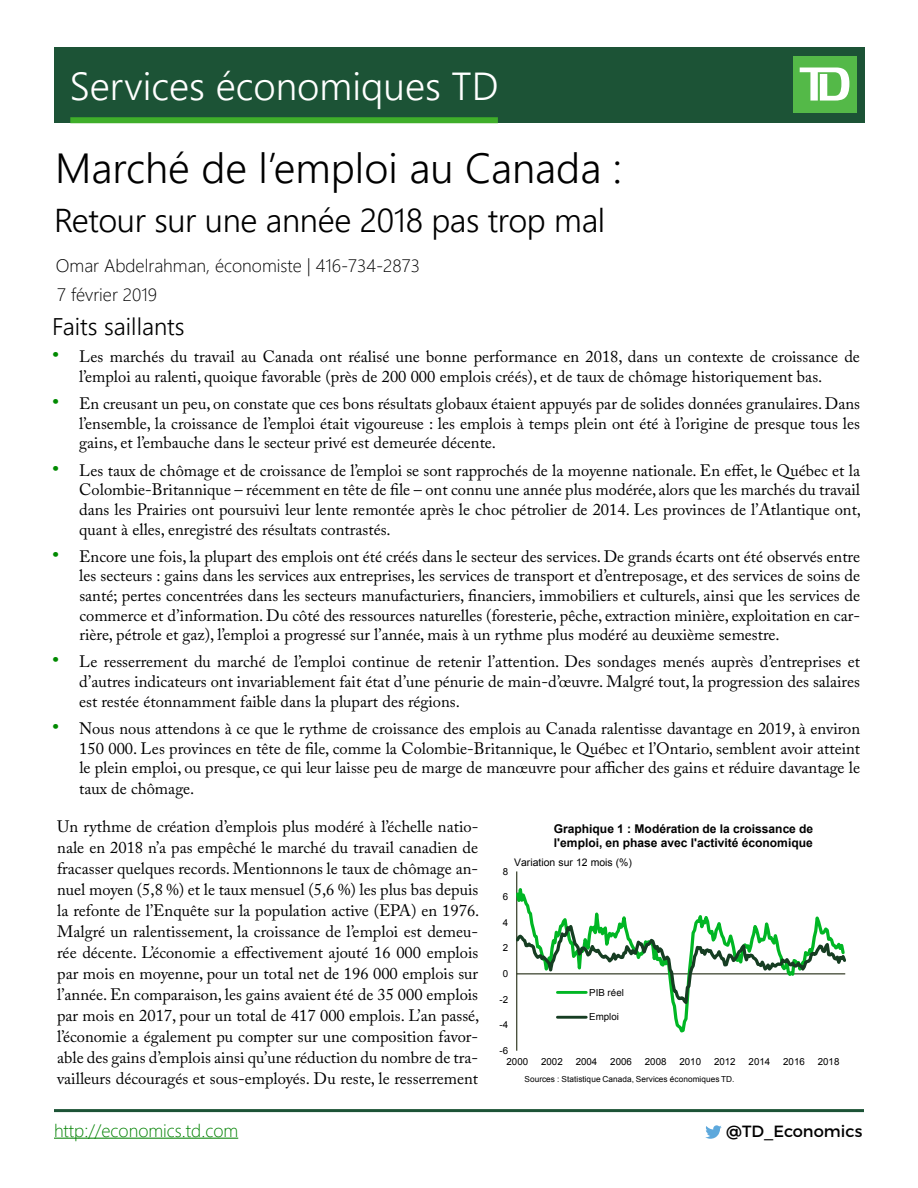
<style>
.page{position:relative;width:918px;height:1188px;background:#fff}
.page>*{position:absolute;margin:0;border:0;box-sizing:border-box;transform-origin:0 0}
.t1{font:42px "Webly Sleek UI Semilight";color:#000}
.t2{font:39px "Webly Sleek UI Semilight";color:#fff}
.t3{font:33px "Webly Sleek UI Semilight";letter-spacing:-.01em;color:#000}
.t4{font:24px "Webly Sleek UI Semilight";color:#000}
.t5{font:18px/29.4px "Webly Sleek UI Light";color:#000}
.t6{font:18px "Webly Sleek UI Light";color:#038203}
.t7{font:16.5px/19.6px "Adobe Caslon Pro";color:#000;text-align:justify}
.t8{font:16.2px "Montserrat";color:#000}
.t9{font:700 12px/13.6px "Arial";color:#000}
.t10{font:10.5px "Arial";letter-spacing:-.005em;color:#000}
.t11{font:9.75px "Arial";color:#000}
.t12{font:8.25px "Arial";letter-spacing:.005em;color:#000}
.s1{font-size:21px;color:#008a00}
</style>
<div class="page">
<div style="left:54px;top:47px;width:810px;height:76px;background:#1c5336"></div>
<div style="left:793px;top:56px;width:63px;height:57px;background:#54b948"></div>
<svg style="left:800px;top:68px;width:49px;height:33px"></svg>
<div style="left:70px;top:117px;width:428px;height:6px;background:#3fae2a"></div>
<svg style="left:705px;top:1125px;width:17px;height:14px"></svg>
<hr style="left:54px;top:1138px;width:184px;height:1px;background:#038203">
<hr style="left:54px;top:1109px;width:810px;height:3px;background:#1c5336">
<hr style="left:516px;top:871px;width:1px;height:180px;background:#1a230b">
<svg style="left:517px;top:871px;width:172px;height:164px"></svg>
<svg style="left:517px;top:904px;width:329px;height:106px"></svg>
<hr style="left:557px;top:991px;width:29px;height:3px;background:#00b624">
<hr style="left:557px;top:1016px;width:29px;height:3px;background:#163d22">
<h2 class="t2" style="left:70px;top:56px;width:430px">Services économiques TD</h2>
<h1 class="t1" style="left:55px;top:137px;width:569px">Marché de l’emploi au Canada :</h1>
<h3 class="t3" style="left:54px;top:195px;width:553px">Retour sur une année 2018 pas trop mal</h3>
<p class="t5" style="left:56px;top:250px;width:366px">Omar Abdelrahman, économiste | 416-734-2873<br>7 février 2019</p>
<h3 class="t4" style="left:52px;top:309px;width:134px">Faits saillants</h3>
<p class="t7" style="left:79px;top:347px;width:782px;text-indent:-27px"><span class="s1">•</span> Les marchés du travail au Canada ont réalisé une bonne performance en 2018, dans un contexte de croissance de l’emploi au ralenti, quoique favorable (près de 200 000 emplois créés), et de taux de chômage historiquement bas.</p>
<p class="t7" style="left:79px;top:394px;width:782px;text-indent:-27px"><span class="s1">•</span> En creusant un peu, on constate que ces bons résultats globaux étaient appuyés par de solides données granulaires. Dans l’ensemble, la croissance de l’emploi était vigoureuse : les emplois à temps plein ont été à l’origine de presque tous les gains, et l’embauche dans le secteur privé est demeurée décente.</p>
<p class="t7" style="left:79px;top:460px;width:784px;text-indent:-27px"><span class="s1">•</span> Les taux de chômage et de croissance de l’emploi se sont rapprochés de la moyenne nationale. En effet, le Québec et la Colombie-Britannique – récemment en tête de file – ont connu une année plus modérée, alors que les marchés du travail dans les Prairies ont poursuivi leur lente remontée après le choc pétrolier de 2014. Les provinces de l’Atlantique ont, quant à elles, enregistré des résultats contrastés.</p>
<p class="t7" style="left:79px;top:546px;width:783px;text-indent:-27px"><span class="s1">•</span> Encore une fois, la plupart des emplois ont été créés dans le secteur des services. De grands écarts ont été observés entre les secteurs : gains dans les services aux entreprises, les services de transport et d’entreposage, et des services de soins de santé; pertes concentrées dans les secteurs manufacturiers, financiers, immobiliers et culturels, ainsi que les services de commerce et d’information. Du côté des ressources naturelles (foresterie, pêche, extraction minière, exploitation en car&shy;rière, pétrole et gaz), l’emploi a progressé sur l’année, mais à un rythme plus modéré au deuxième semestre.</p>
<p class="t7" style="left:79px;top:652px;width:782px;text-indent:-27px"><span class="s1">•</span> Le resserrement du marché de l’emploi continue de retenir l’attention. Des sondages menés auprès d’entreprises et d’autres indicateurs ont invariablement fait état d’une pénurie de main-d’œuvre. Malgré tout, la progression des salaires est restée étonnamment faible dans la plupart des régions.</p>
<p class="t7" style="left:79px;top:718px;width:782px;line-height:20.1px;text-indent:-27px"><span class="s1">•</span> Nous nous attendons à ce que le rythme de croissance des emplois au Canada ralentisse davantage en 2019, à environ 150 000. Les provinces en tête de file, comme la Colombie-Britannique, le Québec et l’Ontario, semblent avoir atteint le plein emploi, ou presque, ce qui leur laisse peu de marge de manœuvre pour afficher des gains et réduire davantage le taux de chômage.</p>
<p class="t7" style="left:57px;top:816px;width:424px;line-height:21px">Un rythme de création d’emplois plus modéré à l’échelle natio&shy;nale en 2018 n’a pas empêché le marché du travail canadien de fracasser quelques records. Mentionnons le taux de chômage an&shy;nuel moyen (5,8 %) et le taux mensuel (5,6 %) les plus bas depuis la refonte de l’Enquête sur la population active (EPA) en 1976.<br>Malgré un ralentissement, la croissance de l’emploi est demeu&shy;rée décente. L’économie a effectivement ajouté 16 000 emplois par mois en moyenne, pour un total net de 196 000 emplois sur l’année. En comparaison, les gains avaient été de 35 000 emplois par mois en 2017, pour un total de 417 000 emplois. L’an passé, l’économie a également pu compter sur une composition favor&shy;able des gains d’emplois ainsi qu’une réduction du nombre de tra&shy;vailleurs découragés et sous-employés. Du reste, le resserrement</p>
<p class="t9" style="left:554px;top:822px;width:261px">Graphique 1 : Modération de la croissance de l'emploi, en phase avec l'activité économique</p>
<p class="t10" style="left:514px;top:855px;width:119px">Variation sur 12 mois (%)</p>
<p class="t11" style="left:503px;top:865px;width:7px">8</p>
<p class="t11" style="left:503px;top:890px;width:7px">6</p>
<p class="t11" style="left:503px;top:916px;width:7px">4</p>
<p class="t11" style="left:503px;top:942px;width:7px">2</p>
<p class="t11" style="left:503px;top:967px;width:7px">0</p>
<p class="t11" style="left:589px;top:986px;width:36px">PIB réel</p>
<p class="t11" style="left:589px;top:1011px;width:31px">Emploi</p>
<p class="t11" style="left:500px;top:993px;width:10px">-2</p>
<p class="t11" style="left:500px;top:1018px;width:10px">-4</p>
<p class="t11" style="left:500px;top:1044px;width:10px">-6</p>
<p class="t11" style="left:507px;top:1056px;width:23px">2000</p>
<p class="t11" style="left:541px;top:1056px;width:23px">2002</p>
<p class="t11" style="left:576px;top:1056px;width:23px">2004</p>
<p class="t11" style="left:610px;top:1056px;width:23px">2006</p>
<p class="t11" style="left:645px;top:1056px;width:23px">2008</p>
<p class="t11" style="left:679px;top:1056px;width:23px">2010</p>
<p class="t11" style="left:714px;top:1056px;width:23px">2012</p>
<p class="t11" style="left:749px;top:1056px;width:23px">2014</p>
<p class="t11" style="left:783px;top:1056px;width:23px">2016</p>
<p class="t11" style="left:818px;top:1056px;width:23px">2018</p>
<p class="t12" style="left:525px;top:1074px;width:211px">Sources : Statistique Canada, Services économiques TD.</p>
<p class="t6" style="left:54px;top:1117px;width:186px">http://economics.td.com</p>
<p class="t8" style="left:726px;top:1121px;width:138px">@TD_Economics</p>
</div>
